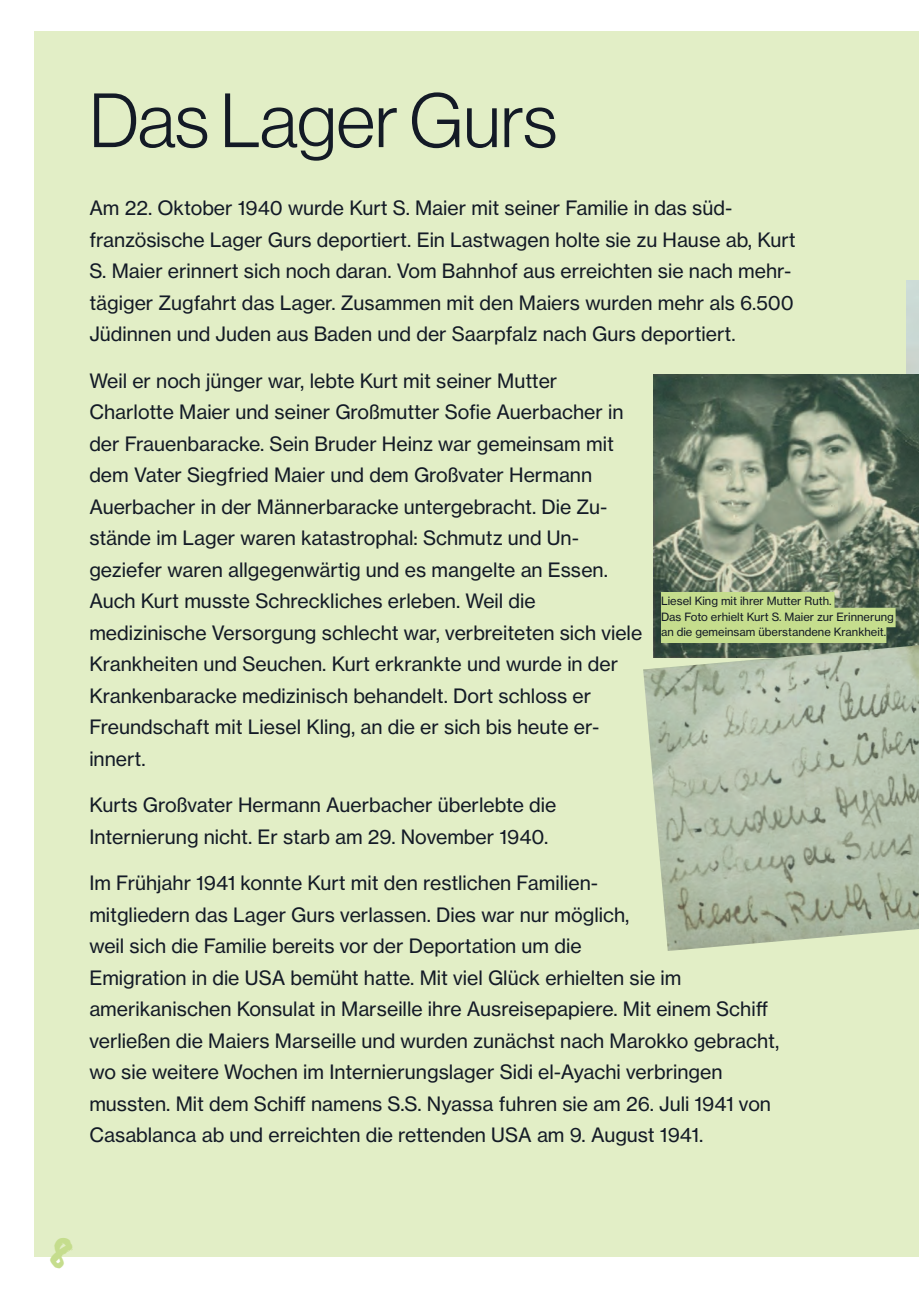
<style>
.page{position:relative;width:919px;height:1289px;background:#fff}
.page>*{position:absolute;margin:0;border:0;box-sizing:border-box;transform-origin:0 0}
.t1{font:75px "N Haas Grotesk DS Pro 45 Lt";letter-spacing:-.005em;color:#131a26}
.t2{font:43.5px "Flood Std";color:#c5dd8d}
.t3{font:19.5px/31.5px "N Haas Grotesk TX Pro 55 Rg";color:#131a26}
.t4{font:11.25px/15.8px "N Haas Grotesk TX Pro 55 Rg";color:#131a26}
</style>
<div class="page">
<div style="left:34px;top:32px;width:884px;height:1224px;background:#e2eec6"></div>
<img style="left:906px;top:281px;width:12px;height:94px">
<img style="left:653px;top:375px;width:265px;height:270px">
<img style="left:643px;top:645px;width:275px;height:306px">
<div style="left:661px;top:592px;width:173px;height:19px;background:#c5dd8d"></div>
<div style="left:661px;top:607px;width:234px;height:20px;background:#c5dd8d"></div>
<div style="left:661px;top:623px;width:225px;height:20px;background:#c5dd8d"></div>
<h1 class="t1" style="left:89px;top:78px;width:469px">Das Lager Gurs</h1>
<p class="t3" style="left:89px;top:192px;width:707px">Am 22. Oktober 1940 wurde Kurt S. Maier mit seiner Familie in das süd&shy;französische Lager Gurs deportiert. Ein Lastwagen holte sie zu Hause ab, Kurt S. Maier erinnert sich noch daran. Vom Bahnhof aus erreichten sie nach mehr&shy;tägiger Zugfahrt das Lager. Zusammen mit den Maiers wurden mehr als 6.500<br>Jüdinnen und Juden aus Baden und der Saarpfalz nach Gurs deportiert.</p>
<p class="t3" style="left:89px;top:365px;width:554px">Weil er noch jünger war, lebte Kurt mit seiner Mutter Charlotte Maier und seiner Großmutter Sofie Auerbacher in der Frauenbaracke. Sein Bruder Heinz war gemeinsam mit dem Vater Siegfried Maier und dem Großvater Hermann Auerbacher in der Männerbaracke untergebracht. Die Zu&shy;stände im Lager waren katastrophal: Schmutz und Un&shy;geziefer waren allgegenwärtig und es mangelte an Essen.<br>Auch Kurt musste Schreckliches erleben. Weil die medizinische Versorgung schlecht war, verbreiteten sich viele Krankheiten und Seuchen. Kurt erkrankte und wurde in der Krankenbaracke medizinisch behandelt. Dort schloss er Freundschaft mit Liesel Kling, an die er sich bis heute er&shy;innert.</p>
<p class="t3" style="left:89px;top:789px;width:468px">Kurts Großvater Hermann Auerbacher überlebte die<br>Internierung nicht. Er starb am 29. November 1940.</p>
<p class="t3" style="left:89px;top:867px;width:691px">Im Frühjahr 1941 konnte Kurt mit den restlichen Familien-<br>mitgliedern das Lager Gurs verlassen. Dies war nur möglich,<br>weil sich die Familie bereits vor der Deportation um die<br>Emigration in die USA bemüht hatte. Mit viel Glück erhielten sie im amerikanischen Konsulat in Marseille ihre Ausreisepapiere. Mit einem Schiff verließen die Maiers Marseille und wurden zunächst nach Marokko gebracht, wo sie weitere Wochen im Internierungslager Sidi el-Ayachi verbringen mussten. Mit dem Schiff namens S.S. Nyassa fuhren sie am 26. Juli 1941 von Casablanca ab und erreichten die rettenden USA am 9. August 1941.</p>
<p class="t4" style="left:661px;top:592px;width:234px">Liesel King mit ihrer Mutter Ruth.<br>Das Foto erhielt Kurt S. Maier zur Erinnerung an die gemeinsam überstandene Krankheit.</p>
<h2 class="t2" style="left:49px;top:1226px;width:26px">8</h2>
</div>
